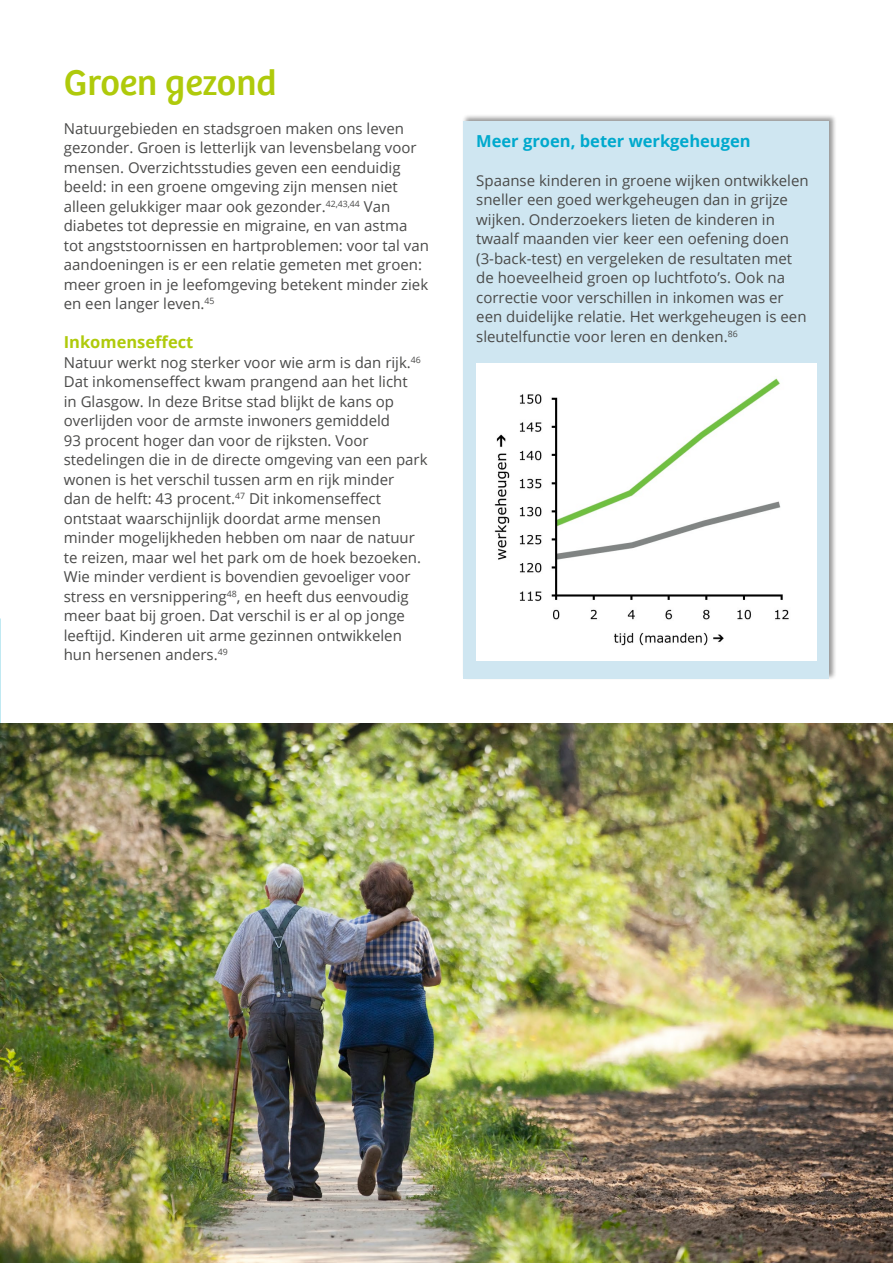
<style>
.page{position:relative;width:893px;height:1263px;background:#fff}
.page>*{position:absolute;margin:0;border:0;box-sizing:border-box;transform-origin:0 0}
.t1{font:37.5px "Bree";color:#afca0b}
.t2{font:700 16.5px "Open Sans";color:#00a9cd}
.t3{font:700 16.5px "Open Sans";color:#afca0b}
.t4{font:15px/19.5px "Open Sans";color:#4a4a49}
</style>
<div class="page">
<div style="left:462px;top:114px;width:375px;height:566px;background:#000;opacity:.4"></div>
<div style="left:463px;top:121px;width:366px;height:557px;background:#cfe6f1"></div>
<img style="left:476px;top:364px;width:340px;height:297px">
<img style="left:0;top:724px;width:893px;height:539px">
<h1 class="t1" style="left:64px;top:60px;width:214px">Groen gezond</h1>
<p class="t4" style="left:64px;top:118px;width:367px">Natuurgebieden en stadsgroen maken ons leven gezonder. Groen is letterlijk van levensbelang voor mensen. Overzichtsstudies geven een eenduidig beeld: in een groene omgeving zijn mensen niet alleen gelukkiger maar ook gezonder.<sup>42,43,44</sup> Van diabetes tot depressie en migraine, en van astma tot angststoornissen en hartproblemen: voor tal van aandoeningen is er een relatie gemeten met groen: meer groen in je leefomgeving betekent minder ziek en een langer leven.<sup>45</sup></p>
<p class="t3" style="left:64px;top:331px;width:131px">Inkomenseffect</p>
<p class="t4" style="left:64px;top:352px;width:365px">Natuur werkt nog sterker voor wie arm is dan rijk.<sup>46<br></sup>Dat inkomenseffect kwam prangend aan het licht<br>in Glasgow. In deze Britse stad blijkt de kans op overlijden voor de armste inwoners gemiddeld<br>93 procent hoger dan voor de rijksten. Voor stedelingen die in de directe omgeving van een park wonen is het verschil tussen arm en rijk minder<br>dan de helft: 43 procent.<sup>47</sup> Dit inkomenseffect ontstaat waarschijnlijk doordat arme mensen minder mogelijkheden hebben om naar de natuur te reizen, maar wel het park om de hoek bezoeken.<br>Wie minder verdient is bovendien gevoeliger voor stress en versnippering<sup>48</sup>, en heeft dus eenvoudig meer baat bij groen. Dat verschil is er al op jonge leeftijd. Kinderen uit arme gezinnen ontwikkelen hun hersenen anders.<sup>49</sup></p>
<p class="t2" style="left:476px;top:129px;width:276px">Meer groen, beter werkgeheugen</p>
<p class="t4" style="left:476px;top:170px;width:334px">Spaanse kinderen in groene wijken ontwikkelen sneller een goed werkgeheugen dan in grijze wijken. Onderzoekers lieten de kinderen in twaalf maanden vier keer een oefening doen (3-back-test) en vergeleken de resultaten met de hoeveelheid groen op luchtfoto’s. Ook na correctie voor verschillen in inkomen was er een duidelijke relatie. Het werkgeheugen is een sleutelfunctie voor leren en denken.<sup>86</sup></p>
</div>
